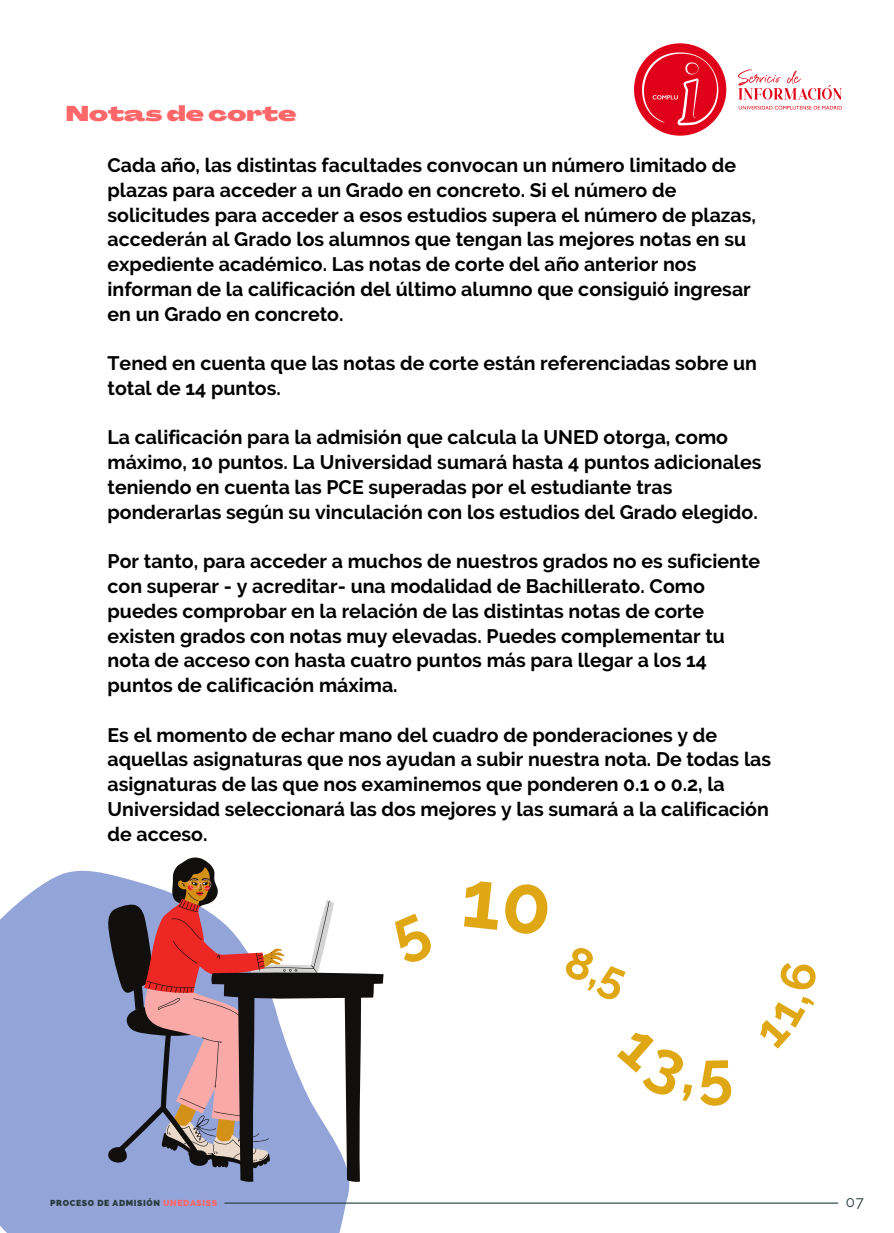
<style>
.page{position:relative;width:894px;height:1233px;background:#fff}
.page>*{position:absolute;margin:0;border:0;box-sizing:border-box;transform-origin:0 0}
.t1{font:900 21px "Agrandir Grand";color:#fe6769}
.t2{font:700 19.5px/24.8px "Raleway";color:#000}
.t3{font:15px "Raleway";color:#243b3b}
.t4{font:800 8.7px "Raleway";letter-spacing:.07em;color:#243b3b}
.s1{color:#fe6769}
</style>
<div class="page">
<svg style="left:0;top:870px;width:439px;height:363px;fill:#93a4d8"></svg>
<hr style="left:225px;top:1203px;width:612px;height:1px;background:#243b3b">
<svg style="left:107px;top:857px;width:276px;height:325px"></svg>
<img style="left:634px;top:43px;width:208px;height:93px">
<svg style="left:389px;top:912px;width:46px;height:54px"></svg>
<p class="t1" style="left:66px;top:105px;width:232px">Notas de corte</p>
<p class="t2" style="left:107px;top:153px;width:650px">Cada año, las distintas facultades convocan un número limitado de plazas para acceder a un Grado en concreto. Si el número de solicitudes para acceder a esos estudios supera el número de plazas, accederán al Grado los alumnos que tengan las mejores notas en su expediente académico. Las notas de corte del año anterior nos informan de la calificación del último alumno que consiguió ingresar en un Grado en concreto.</p>
<p class="t2" style="left:107px;top:351px;width:650px">Tened en cuenta que las notas de corte están referenciadas sobre un total de 14 puntos.</p>
<p class="t2" style="left:107px;top:425px;width:655px">La calificación para la admisión que calcula la UNED otorga, como máximo, 10 puntos. La Universidad sumará hasta 4 puntos adicionales teniendo en cuenta las PCE superadas por el estudiante tras ponderarlas según su vinculación con los estudios del Grado elegido.</p>
<p class="t2" style="left:107px;top:549px;width:654px">Por tanto, para acceder a muchos de nuestros grados no es suficiente con superar - y acreditar- una modalidad de Bachillerato. Como puedes comprobar en la relación de las distintas notas de corte existen grados con notas muy elevadas. Puedes complementar tu nota de acceso con hasta cuatro puntos más para llegar a los 14 puntos de calificación máxima.</p>
<p class="t2" style="left:107px;top:722px;width:665px">Es el momento de echar mano del cuadro de ponderaciones y de aquellas asignaturas que nos ayudan a subir nuestra nota. De todas las asignaturas de las que nos examinemos que ponderen 0.1 o 0.2, la Universidad seleccionará las dos mejores y las sumará a la calificación de acceso.</p>
<p class="t4" style="left:50px;top:1197px;width:168px">PROCESO DE ADMISIÓN <span class="s1">UNEDASISS</span></p>
<p class="t3" style="left:845px;top:1193px;width:20px">07</p>
</div>
